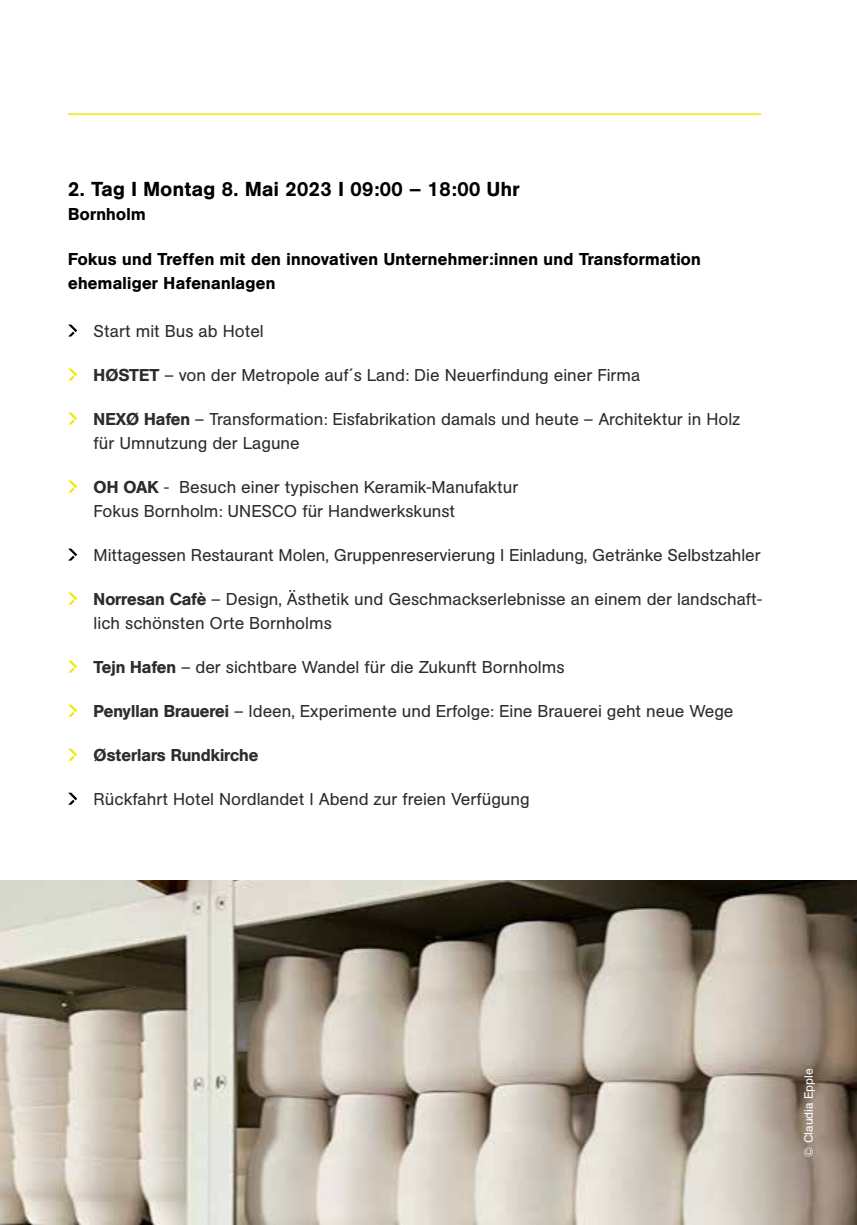
<style>
.page{position:relative;width:857px;height:1225px;background:#fff}
.page>*{position:absolute;margin:0;border:0;box-sizing:border-box;transform-origin:0 0}
.t1{font:500 20px "AG Book Pro";letter-spacing:.02em;color:#000}
.t2{font:17px/24px "AG Book Pro";color:#2d2c2c}
.t3{font:500 17px/24px "AG Book Pro";letter-spacing:.02em;color:#000}
.t4{font:500 17px "AG Book Pro";color:#2d2c2c}
.t5{font:12px "AG Book Pro";color:#fff}
.s1{font-weight:500}
</style>
<div class="page">
<img style="left:0;top:881px;width:856px;height:344px">
<hr style="left:68px;top:113px;width:692px;height:2px;background:#f0e904">
<svg style="left:68px;top:324px;width:9px;height:12px"></svg>
<svg style="left:68px;top:368px;width:9px;height:12px"></svg>
<svg style="left:68px;top:412px;width:9px;height:12px"></svg>
<svg style="left:68px;top:480px;width:9px;height:12px"></svg>
<svg style="left:68px;top:548px;width:9px;height:12px"></svg>
<svg style="left:68px;top:592px;width:9px;height:12px"></svg>
<svg style="left:68px;top:660px;width:9px;height:12px"></svg>
<svg style="left:68px;top:704px;width:9px;height:12px"></svg>
<svg style="left:68px;top:748px;width:9px;height:12px"></svg>
<svg style="left:68px;top:792px;width:9px;height:12px"></svg>
<p class="t1" style="left:68px;top:176px;width:452px">2. Tag I Montag 8. Mai 2023 I 09:00 – 18:00 Uhr</p>
<p class="t3" style="left:68px;top:202px;width:79px">Bornholm</p>
<p class="t3" style="left:68px;top:246px;width:634px">Fokus und Treffen mit den innovativen Unternehmer:innen und Transformation ehemaliger Hafenanlagen</p>
<p class="t2" style="left:94px;top:318px;width:171px">Start mit Bus ab Hotel</p>
<p class="t2" style="left:94px;top:362px;width:548px"><span class="s1">HØSTET</span> – von der Metropole auf´s Land: Die Neuerfindung einer Firma</p>
<p class="t2" style="left:94px;top:406px;width:648px"><span class="s1">NEXØ Hafen</span> – Transformation: Eisfabrikation damals und heute – Architektur in Holz für Umnutzung der Lagune</p>
<p class="t2" style="left:94px;top:474px;width:426px"><span class="s1">OH OAK</span> - Besuch einer typischen Keramik-Manufaktur<br>Fokus Bornholm: UNESCO für Handwerkskunst</p>
<p class="t2" style="left:94px;top:542px;width:668px">Mittagessen Restaurant Molen, Gruppenreservierung I Einladung, Getränke Selbstzahler</p>
<p class="t2" style="left:94px;top:586px;width:670px"><span class="s1">Norresan Cafè</span> – Design, Ästhetik und Geschmackserlebnisse an einem der landschaft&shy;lich schönsten Orte Bornholms</p>
<p class="t2" style="left:94px;top:654px;width:472px"><span class="s1">Tejn Hafen</span> – der sichtbare Wandel für die Zukunft Bornholms</p>
<p class="t2" style="left:94px;top:698px;width:641px"><span class="s1">Penyllan Brauerei</span> – Ideen, Experimente und Erfolge: Eine Brauerei geht neue Wege</p>
<p class="t4" style="left:94px;top:743px;width:166px">Østerlars Rundkirche</p>
<p class="t2" style="left:94px;top:786px;width:437px">Rückfahrt Hotel Nordlandet I Abend zur freien Verfügung</p>
<p class="t5" style="left:800px;top:1156px;width:90px;rotate:-90deg">© Claudia Epple</p>
</div>
